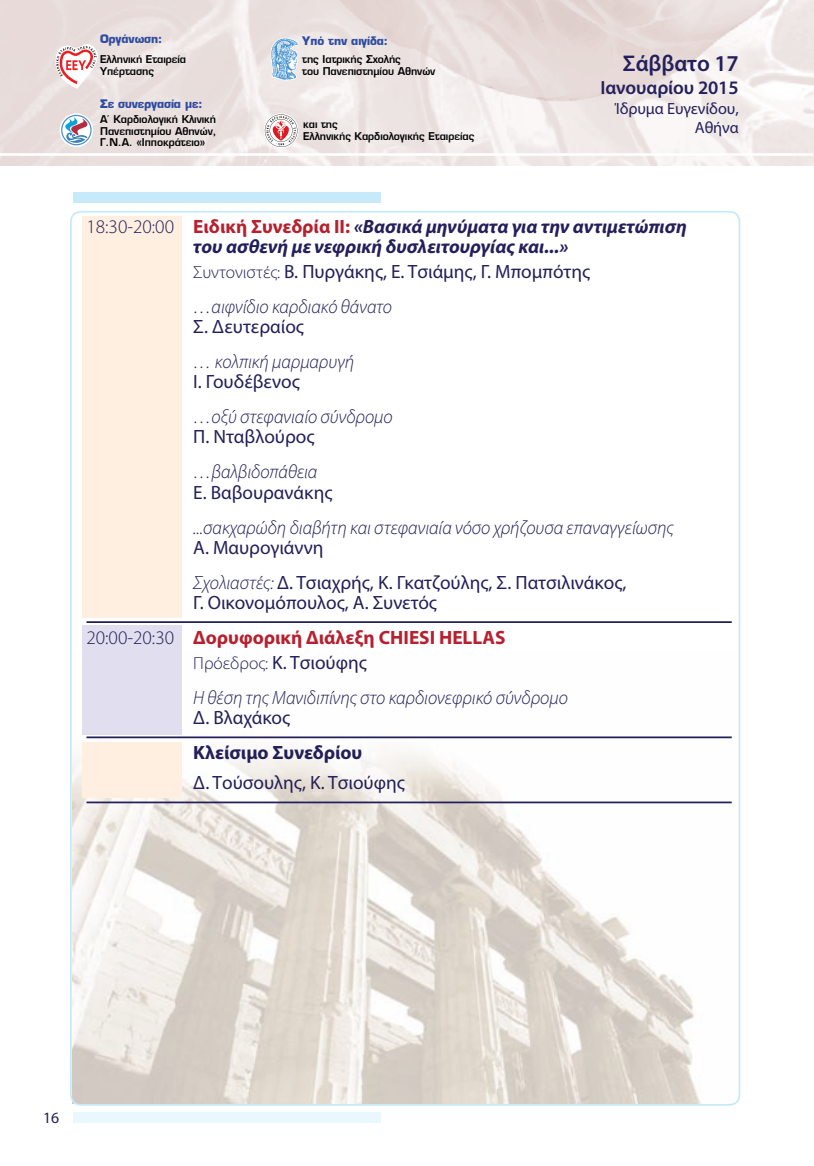
<style>
.page{position:relative;width:814px;height:1166px;background:#fff}
.page>*{position:absolute;margin:0;border:0;box-sizing:border-box;transform-origin:0 0}
.t1{font:600 22.75px "Myriad Pro";letter-spacing:-.005em;color:#24205c}
.t2{font:19.25px/35px "Myriad Pro";color:#231f59}
.t3{font:italic 300 19.25px/35px "Myriad Pro";color:#231f59;scale:.95 1}
.t4{font:italic 700 19.25px/20.1px "Myriad Pro";color:#231f59}
.t5{font:700 19.25px/35px "Myriad Pro";color:#b7202e}
.t6{font:700 19.25px "Myriad Pro";color:#231f59}
.t7{font:600 19.07px "Myriad Pro";letter-spacing:-.005em;color:#24205c}
.t8{font:16.28px/19.4px "Myriad Pro";letter-spacing:-.005em;color:#24205c;text-align:right}
.t9{font:15.75px "Myriad Pro";color:#231f59}
.t10{font:700 11.55px "Eurostile Greek";letter-spacing:-.005em;color:#2f4ba0}
.t11{font:600 10.5px/11.5px "Eurostile Greek";letter-spacing:-.005em;color:#000}
.s1{font-weight:300;font-style:normal}
.s2{font-style:normal;color:#b7202e}
.s3{font-weight:300;font-size:17.5px}
.s4{font-weight:300;font-style:italic}
.s5{font-weight:400;color:#231f59}
.s6{font-weight:300;color:#231f59}
.s7{font-style:normal;font-size:17.5px}
.s8{font-weight:400;font-style:normal}
</style>
<div class="page">
<div style="left:73px;top:192px;width:308px;height:10px;background:#c7eafb"></div>
<div style="left:73px;top:1112px;width:308px;height:10px;background:#e9f7fe"></div>
<img style="left:73px;top:651px;width:659px;height:451px">
<svg style="left:60px;top:113px;width:33px;height:34px"></svg>
<svg style="left:61px;top:115px;width:31px;height:30px"></svg>
<svg style="left:270px;top:38px;width:28px;height:43px"></svg>
<svg style="left:49px;top:41px;width:49px;height:48px"></svg>
<svg style="left:264px;top:113px;width:34px;height:35px"></svg>
<svg style="left:265px;top:114px;width:32px;height:33px"></svg>
<div style="left:82px;top:216px;width:99px;height:402px;background:#ffefe1"></div>
<div style="left:82px;top:742px;width:99px;height:55px;background:#ffefe1"></div>
<div style="left:82px;top:625px;width:99px;height:109px;background:#e0deef"></div>
<hr style="left:86px;top:621px;width:645px;height:2px;background:#231f59">
<hr style="left:86px;top:736px;width:645px;height:2px;background:#231f59">
<hr style="left:86px;top:801px;width:645px;height:2px;background:#231f59">
<p class="t10" style="left:100px;top:32px;width:64px">Oργάνωση:</p>
<p class="t11" style="left:100px;top:54px;width:88px">Ελληνική Εταιρεία<br>Υπέρτασης</p>
<p class="t10" style="left:100px;top:96px;width:104px">Σε συνεργασία µε:</p>
<p class="t11" style="left:100px;top:113px;width:118px;text-align:justify">A΄ Καρδιολογική Κλινική Πανεπιστηµίου Αθηνών, Γ.Ν.Α. «Ιπποκράτειο»</p>
<p class="t10" style="left:302px;top:33px;width:87px">Yπό την αιγίδα:</p>
<p class="t11" style="left:302px;top:54px;width:135px">της Ιατρικής Σχολής<br>του Πανεπιστηµίου Αθηνών</p>
<p class="t11" style="left:303px;top:119px;width:173px">και της<br>Ελληνικής Καρδιολογικής Εταιρείας</p>
<p class="t1" style="left:623px;top:49px;width:117px">Σάββατο 17</p>
<p class="t7" style="left:600px;top:76px;width:140px">Ιανουαρίου 2015</p>
<p class="t8" style="left:614px;top:98px;width:125px">Ίδρυμα Ευγενίδου,<br>Αθήνα</p>
<p class="t4" style="left:193px;top:216px;width:495px;text-indent:-107px"><span class="s1">18:30-20:00</span> <span class="s2">Ειδική Συνεδρία II:</span> «Βασικά μηνύματα για την αντιμετώπιση του ασθενή με νεφρική δυσλειτουργίας και...»</p>
<p class="t2" style="left:193px;top:254px;width:398px"><span class="s3">Συντονιστές:</span> Β. Πυργάκης, Ε. Τσιάμης, Γ. Μπομπότης <span class="s4">…αιφνίδιο καρδιακό θάνατο</span></p>
<p class="t2" style="left:193px;top:309px;width:112px">Σ. Δευτεραίος</p>
<p class="t3" style="left:193px;top:344px;width:171px">… κολπική μαρμαρυγή</p>
<p class="t2" style="left:193px;top:364px;width:108px">I. Γουδέβενος</p>
<p class="t3" style="left:193px;top:399px;width:211px">…οξύ στεφανιαίο σύνδρομο</p>
<p class="t2" style="left:193px;top:419px;width:123px">Π. Νταβλούρος</p>
<p class="t3" style="left:193px;top:454px;width:132px">…βαλβιδοπάθεια</p>
<p class="t2" style="left:193px;top:474px;width:141px">E. Βαβουρανάκης</p>
<p class="t3" style="left:193px;top:509px;width:507px">...σακχαρώδη διαβήτη και στεφανιαία νόσο χρήζουσα επαναγγείωσης</p>
<p class="t2" style="left:193px;top:529px;width:434px">A. Mαυρογιάννη<br><span class="s4">Σχολιαστές:</span> Δ. Τσιαχρής, Κ. Γκατζούλης, Σ. Πατσιλινάκος,</p>
<p class="t5" style="left:86px;top:584px;width:420px;text-indent:107px"><span class="s5">Γ. Οικονομόπουλος, Α. Συνετός<br></span><span class="s6">20:00-20:30</span> Δορυφορική Διάλεξη CHIESI HELLAS</p>
<p class="t3" style="left:193px;top:645px;width:396px"><span class="s7">Πρόεδρος:</span> <span class="s8">Κ. Tσιούφης<br></span>Η θέση της Μανιδιπίνης στο καρδιονεφρικό σύνδρομο</p>
<p class="t2" style="left:193px;top:700px;width:98px">Δ. Βλαχάκος</p>
<p class="t6" style="left:193px;top:740px;width:170px">Κλείσιμο Συνεδρίου</p>
<p class="t2" style="left:193px;top:765px;width:213px">Δ. Τούσουλης, Κ. Τσιούφης</p>
<p class="t9" style="left:43px;top:1107px;width:18px">16</p>
</div>
